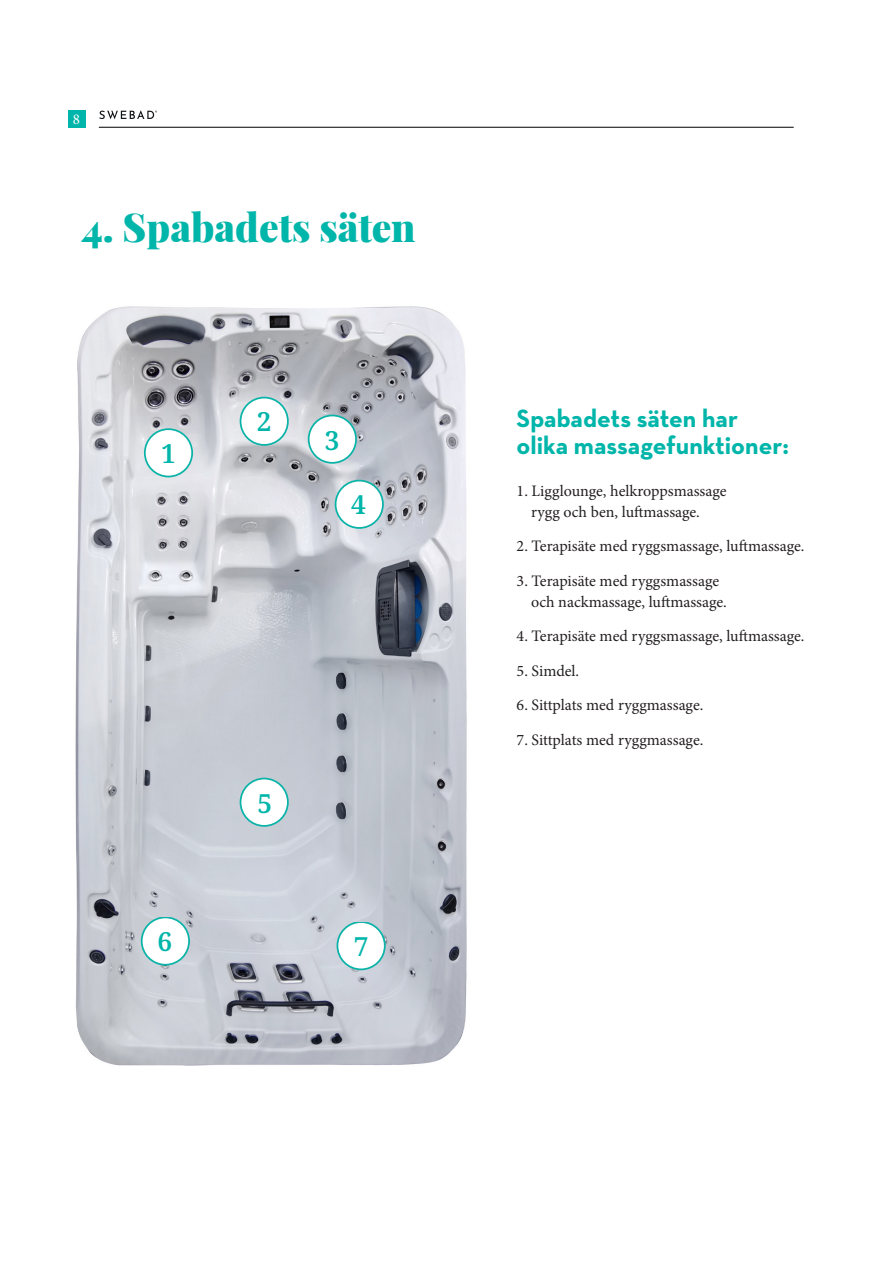
<style>
.page{position:relative;width:893px;height:1263px;background:#fff}
.page>*{position:absolute;margin:0;border:0;box-sizing:border-box;transform-origin:0 0}
.t1{font:39px "Playfair Display";color:#00b5a9}
.t2{font:600 26.25px "Noto Serif";color:#00b5a9}
.t3{font:700 25.5px/27px "Neutra Text";color:#00b5a9}
.t4{font:16.05px/21px "Minion Pro";letter-spacing:-.005em;color:#231f20}
.t5{font:15px "Minion Pro";color:#fff}
</style>
<div class="page">
<hr style="left:99px;top:127px;width:695px;height:1px;background:#000001">
<div style="left:68px;top:111px;width:17px;height:17px;background:#00b5a9"></div>
<svg style="left:99px;top:110px;width:58px;height:9px"></svg>
<img style="left:75px;top:306px;width:392px;height:760px">
<div style="left:145px;top:429px;width:47px;height:47px;background:#fff;border-radius:50%"></div>
<div style="left:144px;top:428px;width:49px;height:49px;border:2px solid #0ab3a7;border-radius:50%"></div>
<div style="left:241px;top:398px;width:47px;height:47px;background:#fff;border-radius:50%"></div>
<div style="left:240px;top:397px;width:49px;height:49px;border:2px solid #0ab3a7;border-radius:50%"></div>
<div style="left:309px;top:415px;width:47px;height:48px;background:#fff;border-radius:50%"></div>
<div style="left:308px;top:415px;width:49px;height:49px;border:2px solid #0ab3a7;border-radius:50%"></div>
<div style="left:336px;top:481px;width:47px;height:47px;background:#fff;border-radius:50%"></div>
<div style="left:335px;top:480px;width:49px;height:49px;border:2px solid #0ab3a7;border-radius:50%"></div>
<div style="left:241px;top:778px;width:47px;height:48px;background:#fff;border-radius:50%"></div>
<div style="left:240px;top:778px;width:49px;height:49px;border:2px solid #0ab3a7;border-radius:50%"></div>
<svg style="left:141px;top:917px;width:49px;height:48px"></svg>
<svg style="left:337px;top:923px;width:49px;height:47px"></svg>
<p class="t5" style="left:73px;top:110px;width:9px">8</p>
<h1 class="t1" style="left:81px;top:197px;width:336px">4. Spabadets säten</h1>
<h2 class="t2" style="left:161px;top:435px;width:16px">1</h2>
<h2 class="t2" style="left:257px;top:403px;width:16px">2</h2>
<h2 class="t2" style="left:325px;top:422px;width:16px">3</h2>
<h2 class="t2" style="left:351px;top:486px;width:16px">4</h2>
<h2 class="t2" style="left:257px;top:785px;width:16px">5</h2>
<h2 class="t2" style="left:157px;top:924px;width:16px">6</h2>
<h2 class="t2" style="left:354px;top:928px;width:16px">7</h2>
<h3 class="t3" style="left:517px;top:404px;width:274px">Spabadets säten har olika massagefunktioner:</h3>
<p class="t4" style="left:531px;top:480px;width:197px;text-indent:-15px">1. Ligglounge, helkroppsmassage rygg och ben, luftmassage.</p>
<p class="t4" style="left:517px;top:536px;width:289px">2. Terapisäte med ryggsmassage, luftmassage.</p>
<p class="t4" style="left:531px;top:570px;width:197px;text-indent:-15px">3. Terapisäte med ryggsmassage och nackmassage, luftmassage.</p>
<p class="t4" style="left:517px;top:626px;width:289px">4. Terapisäte med ryggsmassage, luftmassage.</p>
<p class="t4" style="left:517px;top:660px;width:64px">5. Simdel.</p>
<p class="t4" style="left:517px;top:695px;width:188px">6. Sittplats med ryggmassage.</p>
<p class="t4" style="left:517px;top:729px;width:188px">7. Sittplats med ryggmassage.</p>
</div>
